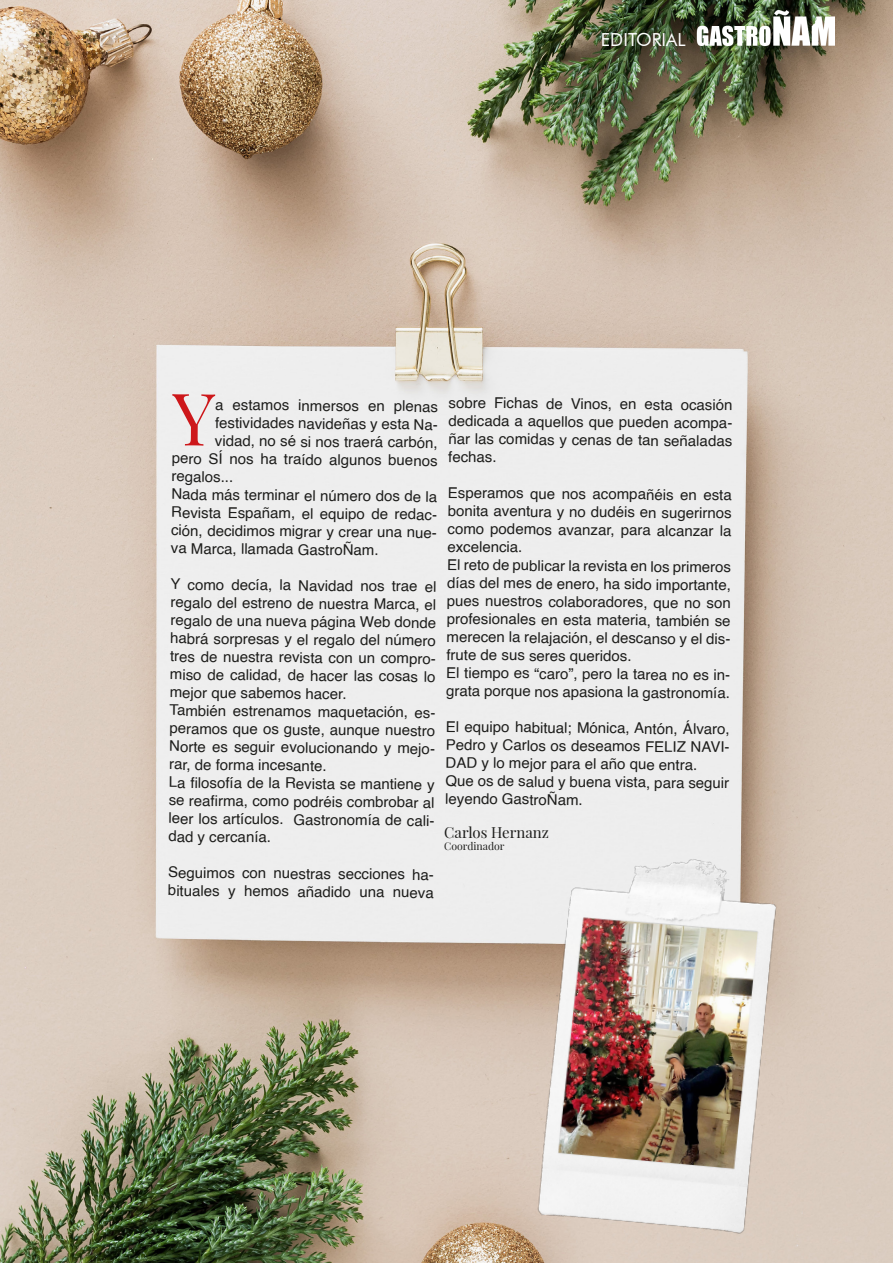
<style>
.page{position:relative;width:893px;height:1263px;background:#fff}
.page>*{position:absolute;margin:0;border:0;box-sizing:border-box;transform-origin:0 0}
.t1{font:18px "Futura BT";color:#fff}
.t2{font:15px/18.1px "Helvetica";color:#1d1d1b}
.t3{font:15px "Playfair Display";color:#1d1d1b}
.t4{font:10.5px "Playfair Display";color:#1d1d1b}
</style>
<div class="page">
<img style="left:0;top:0;width:893px;height:1263px">
<img style="left:528px;top:844px;width:262px;height:400px">
<img style="left:697px;top:11px;width:137px;height:40px">
<div style="left:172px;top:394px;width:43px;height:52px;background:#eee"></div>
<p class="t1" style="left:601px;top:28px;width:86px">EDITORIAL</p>
<p class="t2" style="left:449px;top:393px;width:288px;rotate:1deg">sobre Fichas de Vinos, en esta ocasión dedicada a aquellos que pueden acompa&shy;ñar las comidas y cenas de tan señaladas fechas.</p>
<p class="t2" style="left:448px;top:483px;width:286px;text-align:justify;rotate:1deg">Esperamos que nos acompañéis en esta bonita aventura y no dudéis en sugerirnos como podemos avanzar, para alcanzar la excelencia.</p>
<p class="t2" style="left:447px;top:555px;width:288px;rotate:1deg">El reto de publicar la revista en los primeros días del mes de enero, ha sido importante, pues nuestros colaboradores, que no son profesionales en esta materia, también se merecen la relajación, el descanso y el dis&shy;frute de sus seres queridos.</p>
<p class="t2" style="left:447px;top:663px;width:288px;rotate:1deg">El tiempo es “caro”, pero la tarea no es in&shy;grata porque nos apasiona la gastronomía.</p>
<p class="t2" style="left:446px;top:717px;width:288px;rotate:1deg">El equipo habitual; Mónica, Antón, Álvaro,<br>Pedro y Carlos os deseamos FELIZ NAVI-<br>DAD y lo mejor para el año que entra.</p>
<p class="t2" style="left:446px;top:770px;width:285px;line-height:18.8px;rotate:1deg">Que os de salud y buena vista, para seguir leyendo GastroÑam.</p>
<p class="t3" style="left:444px;top:823px;width:106px">Carlos Hernanz</p>
<p class="t4" style="left:444px;top:840px;width:62px">Coordinador</p>
<p class="t2" style="left:215px;top:395px;width:224px;rotate:1deg">a estamos inmersos en plenas</p>
<p class="t2" style="left:215px;top:413px;width:227px;rotate:1deg">festividades navideñas y esta Na-</p>
<p class="t2" style="left:215px;top:431px;width:224px;rotate:1deg">vidad, no sé si nos traerá carbón,</p>
<p class="t2" style="left:172px;top:448px;width:267px;rotate:1deg">pero SÍ nos ha traído algunos buenos</p>
<p class="t2" style="left:172px;top:467px;width:63px;rotate:1deg">regalos...</p>
<p class="t2" style="left:172px;top:484px;width:270px;rotate:1deg">Nada más terminar el número dos de la Revista Españam, el equipo de redac&shy;ción, decidimos migrar y crear una nue&shy;va Marca, llamada GastroÑam.</p>
<p class="t2" style="left:171px;top:574px;width:270px;rotate:1deg">Y como decía, la Navidad nos trae el regalo del estreno de nuestra Marca, el regalo de una nueva página Web donde habrá sorpresas y el regalo del número tres de nuestra revista con un compro&shy;miso de calidad, de hacer las cosas lo mejor que sabemos hacer.</p>
<p class="t2" style="left:170px;top:700px;width:270px;rotate:1deg">También estrenamos maquetación, es&shy;peramos que os guste, aunque nuestro Norte es seguir evolucionando y mejo&shy;rar, de forma incesante.</p>
<p class="t2" style="left:169px;top:772px;width:270px;rotate:1deg">La fi losofía de la Revista se mantiene y se reafi rma, como podréis combrobar al leer los artículos. Gastronomía de cali&shy;dad y cercanía.</p>
<p class="t2" style="left:168px;top:862px;width:270px;rotate:1deg">Seguimos con nuestras secciones ha&shy;bituales y hemos añadido una nueva</p>
</div>
